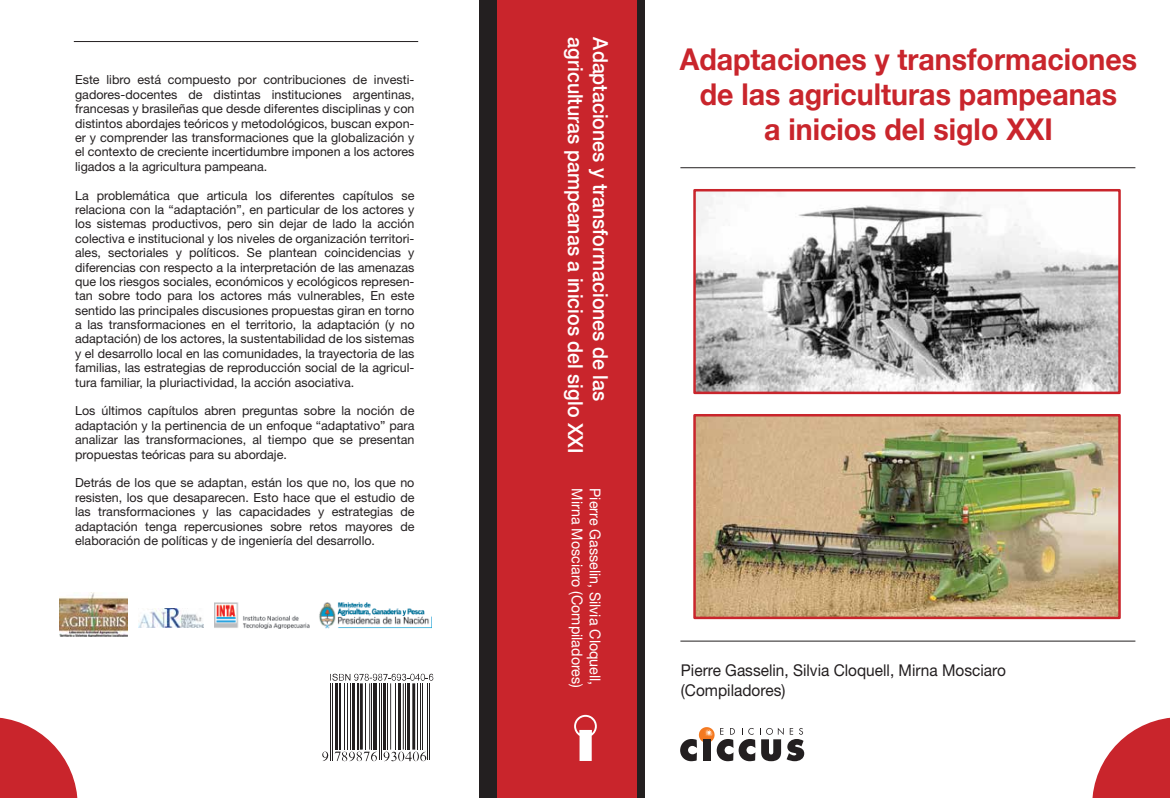
<style>
.page{position:relative;width:1170px;height:798px;background:#fff}
.page>*{position:absolute;margin:0;border:0;box-sizing:border-box;transform-origin:0 0}
.t1{font:700 30px/35px "Helvetica Neue";color:#c9252c;text-align:center;scale:.95 1}
.t2{font:500 20.62px "Helvetica Neue";color:#fff;scale:.95 1}
.t3{font:16.25px/19.5px "Helvetica Neue";color:#231f20;scale:.95 1}
.t4{font:15px "Helvetica Neue";color:#fff;scale:.95 1}
.t5{font:12.5px/14.4px "Helvetica Neue";color:#231f20;text-align:justify}
</style>
<div class="page">
<div style="left:492px;top:0;width:150px;height:797px;background:#c9252c"></div>
<svg style="left:1092px;top:718px;width:77px;height:79px"></svg>
<div style="left:479px;top:0;width:18px;height:797px;background:#231f20"></div>
<div style="left:638px;top:0;width:7px;height:797px;background:#231f20"></div>
<hr style="left:680px;top:167px;width:455px;height:1px;background:#231f20">
<hr style="left:74px;top:41px;width:344px;height:1px;background:#231f20">
<hr style="left:680px;top:640px;width:455px;height:1px;background:#231f20">
<svg style="left:680px;top:727px;width:124px;height:34px"></svg>
<svg style="left:574px;top:714px;width:22px;height:46px"></svg>
<svg style="left:0;top:717px;width:78px;height:80px"></svg>
<svg style="left:322px;top:673px;width:111px;height:88px"></svg>
<img style="left:696px;top:192px;width:421px;height:199px">
<img style="left:696px;top:417px;width:421px;height:199px">
<div style="left:693px;top:189px;width:427px;height:205px;border:2px solid #c9252c"></div>
<div style="left:693px;top:414px;width:427px;height:205px;border:2px solid #c9252c"></div>
<img style="left:60px;top:592px;width:67px;height:44px">
<img style="left:138px;top:608px;width:65px;height:19px">
<img style="left:215px;top:602px;width:216px;height:26px">
<p class="t5" style="left:75px;top:73px;width:341px">Este libro está compuesto por contribuciones de investi&shy;gadores-docentes de distintas instituciones argentinas, francesas y brasileñas que desde diferentes disciplinas y con distintos abordajes teóricos y metodológicos, buscan expon&shy;er y comprender las transformaciones que la globalización y el contexto de creciente incertidumbre imponen a los actores ligados a la agricultura pampeana.</p>
<p class="t5" style="left:75px;top:188px;width:341px">La problemática que articula los diferentes capítulos se relaciona con la “adaptación”, en particular de los actores y los sistemas productivos, pero sin dejar de lado la acción colectiva e institucional y los niveles de organización territori&shy;ales, sectoriales y políticos. Se plantean coincidencias y diferencias con respecto a la interpretación de las amenazas que los riesgos sociales, económicos y ecológicos represen&shy;tan sobre todo para los actores más vulnerables, En este sentido las principales discusiones propuestas giran en torno a las transformaciones en el territorio, la adaptación (y no adaptación) de los actores, la sustentabilidad de los sistemas y el desarrollo local en las comunidades, la trayectoria de las familias, las estrategias de reproducción social de la agricul&shy;tura familiar, la pluriactividad, la acción asociativa.</p>
<p class="t5" style="left:75px;top:403px;width:341px">Los últimos capítulos abren preguntas sobre la noción de adaptación y la pertinencia de un enfoque “adaptativo” para analizar las transformaciones, al tiempo que se presentan propuestas teóricas para su abordaje.</p>
<p class="t5" style="left:75px;top:475px;width:341px">Detrás de los que se adaptan, están los que no, los que no resisten, los que desaparecen. Esto hace que el estudio de las transformaciones y las capacidades y estrategias de adaptación tenga repercusiones sobre retos mayores de elaboración de políticas y de ingeniería del desarrollo.</p>
<h2 class="t2" style="left:588px;top:37px;width:439px;rotate:90deg">agriculturas pampeanas a inicios del siglo XXI</h2>
<h2 class="t2" style="left:612px;top:37px;width:384px;rotate:90deg">Adaptaciones y transformaciones de las</h2>
<p class="t4" style="left:586px;top:488px;width:211px;rotate:90deg">Mirna Mosciaro (Compiladores)</p>
<p class="t4" style="left:604px;top:488px;width:209px;rotate:90deg">Pierre Gasselin, Silvia Cloquell,</p>
<h1 class="t1" style="left:679px;top:41px;width:483px">Adaptaciones y transformaciones de las agriculturas pampeanas<br>a inicios del siglo XXI</h1>
<h3 class="t3" style="left:681px;top:660px;width:343px">Pierre Gasselin, Silvia Cloquell, Mirna Mosciaro (Compiladores)</h3>
</div>
